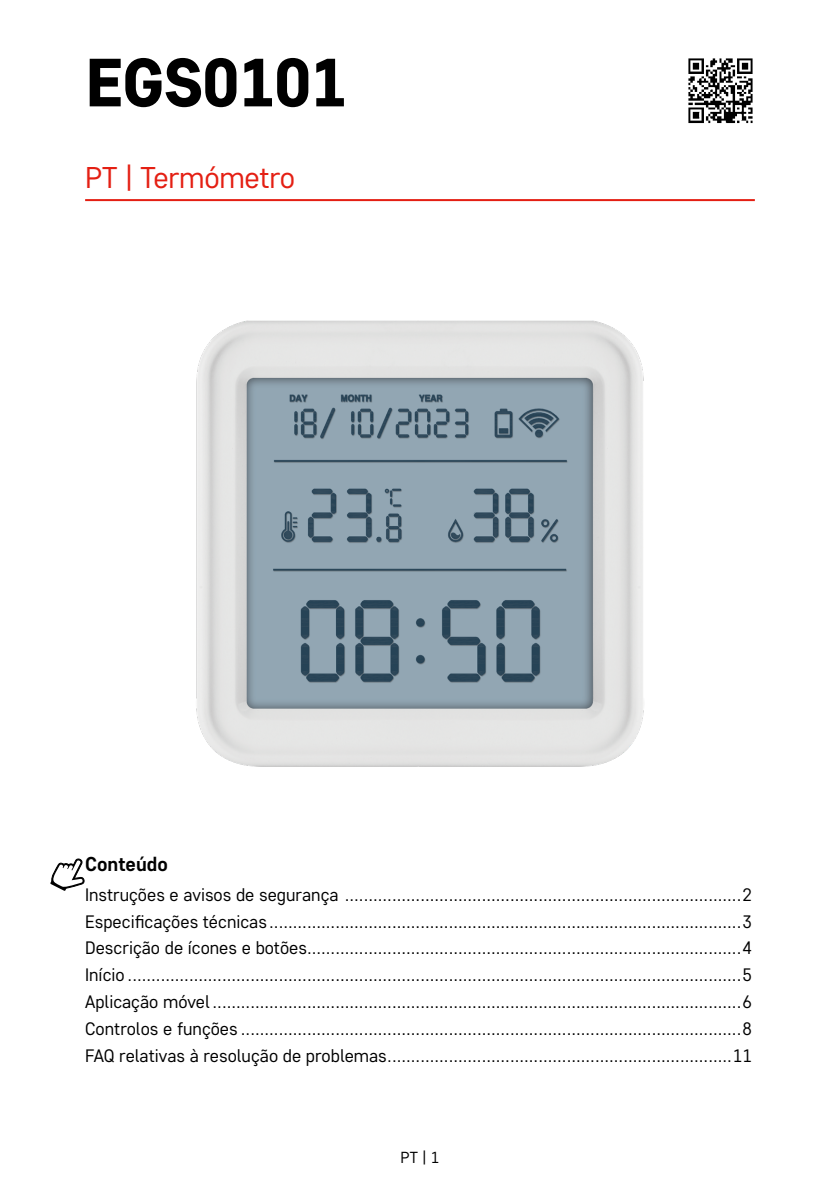
<style>
.page{position:relative;width:840px;height:1191px;background:#fff}
.page>*{position:absolute;margin:0;border:0;box-sizing:border-box;transform-origin:0 0}
.t1{font:800 68px "Core Sans D65";letter-spacing:-.02em;color:#000}
.t2{font:30px "Core Sans D35";letter-spacing:-.01em;color:#e41f13}
.t3{font:700 20px "Core Sans D55";color:#000}
.t4{font:18px/26.8px "Core Sans D35";color:#000;text-align:justify}
.t5{font:16px "Core Sans D35";color:#000}
</style>
<div class="page">
<hr style="left:85px;top:199px;width:669px;height:2px;background:#e41f13">
<img style="left:688px;top:58px;width:65px;height:66px">
<svg style="left:50px;top:858px;width:35px;height:33px"></svg>
<img style="left:196px;top:320px;width:448px;height:447px">
<h1 class="t1" style="left:85px;top:38px;width:263px">EGS0101</h1>
<h2 class="t2" style="left:85px;top:158px;width:211px">PT | Termómetro</h2>
<p class="t3" style="left:85px;top:851px;width:84px">Conteúdo</p>
<p class="t4" style="left:85px;top:880px;width:668px">Instruções e avisos de segurança ....................................................................................2<br>Especificações técnicas ....................................................................................................3<br>Descrição de ícones e botões............................................................................................4<br>Início ..................................................................................................................................5<br>Aplicação móvel ................................................................................................................6<br>Controlos e funções ..........................................................................................................8<br>FAQ relativas à resolução de problemas.........................................................................11</p>
<p class="t5" style="left:400px;top:1146px;width:40px">PT | 1</p>
</div>
